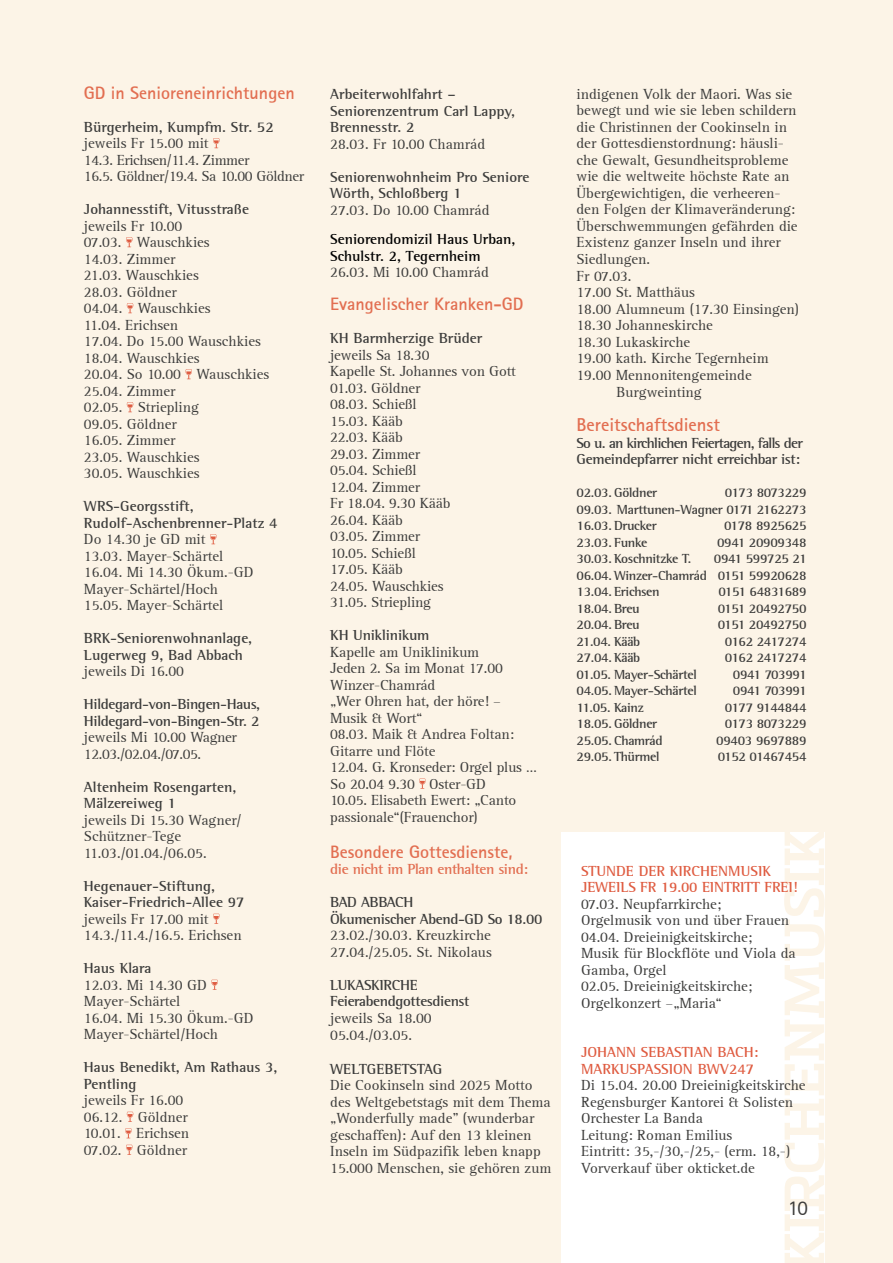
<style>
.page{position:relative;width:893px;height:1263px;background:#fcf4e7}
.page>*{position:absolute;margin:0;border:0;box-sizing:border-box;transform-origin:0 0}
.t1{font:21px "Rotis Sans Serif 55";color:#3c3c3b}
.t2{font:18.75px "Rotis Sans Serif Bold 65";color:#e26e51}
.t3{font:18px "Rotis Sans Serif Bold 65";color:#e26e51}
.t4{font:15px/16.5px "Rotis Serif";color:#3c3c3b}
.t5{font:700 15px/16.5px "Rotis Semi Serif";color:#3c3c3b}
.t6{font:700 15px/16.5px "Rotis Semi Serif";letter-spacing:-.025em;color:#3c3c3b}
.t7{font:15px/16.5px "Rotis Serif";letter-spacing:-.025em;color:#3c3c3b}
.t8{font:700 15px/16.5px "Rotis Semi Serif";color:#df5c41}
.t9{font:700 15px/16.5px "Rotis Semi Serif";letter-spacing:-.045em;color:#3c3c3b}
.t10{font:700 15px/16.5px "Rotis Semi Serif";color:#000}
.t11{font:700 15px "Rotis Semi Serif";letter-spacing:-.025em;color:#e26e51}
.t12{font:700 13.5px/16.5px "Rotis Semi Serif";letter-spacing:-.025em;color:#3c3c3b;text-align:justify}
</style>
<div class="page">
<svg style="left:213px;top:138px;width:7px;height:10px"></svg>
<svg style="left:126px;top:237px;width:6px;height:10px"></svg>
<svg style="left:127px;top:303px;width:6px;height:10px"></svg>
<svg style="left:185px;top:369px;width:7px;height:10px"></svg>
<svg style="left:127px;top:402px;width:6px;height:10px"></svg>
<svg style="left:210px;top:534px;width:6px;height:10px"></svg>
<svg style="left:213px;top:914px;width:7px;height:10px"></svg>
<svg style="left:211px;top:980px;width:7px;height:10px"></svg>
<svg style="left:127px;top:1112px;width:6px;height:10px"></svg>
<svg style="left:125px;top:1128px;width:7px;height:10px"></svg>
<svg style="left:126px;top:1145px;width:6px;height:10px"></svg>
<svg style="left:419px;top:778px;width:7px;height:11px"></svg>
<div style="left:561px;top:833px;width:264px;height:430px;background:#fff"></div>
<svg style="left:784px;top:832px;width:41px;height:431px"></svg>
<p class="t3" style="left:84px;top:81px;width:212px">GD in Senioreneinrichtungen</p>
<p class="t5" style="left:84px;top:118px;width:191px">Bürgerheim, Kumpfm. Str. 52</p>
<p class="t7" style="left:84px;top:135px;width:222px">jeweils Fr 15.00 mit<br>14.3. Erichsen/11.4. Zimmer<br>16.5. Göldner/19.4. Sa 10.00 Göldner</p>
<p class="t5" style="left:84px;top:201px;width:166px">Johannesstift, Vitusstraße</p>
<p class="t4" style="left:84px;top:218px;width:187px">jeweils Fr 10.00<br>07.03. Wauschkies<br>14.03. Zimmer<br>21.03. Wauschkies<br>28.03. Göldner<br>04.04. Wauschkies<br>11.04. Erichsen<br>17.04. Do 15.00 Wauschkies<br>18.04. Wauschkies<br>20.04. So 10.00 Wauschkies<br>25.04. Zimmer<br>02.05. Striepling<br>09.05. Göldner<br>16.05. Zimmer<br>23.05. Wauschkies<br>30.05. Wauschkies</p>
<p class="t5" style="left:84px;top:498px;width:195px">WRS-Georgsstift,<br>Rudolf-Aschenbrenner-Platz 4</p>
<p class="t4" style="left:84px;top:531px;width:171px">Do 14.30 je GD mit<br>13.03. Mayer-Schärtel<br>16.04. Mi 14.30 Ökum.-GD<br>Mayer-Schärtel/Hoch<br>15.05. Mayer-Schärtel</p>
<p class="t5" style="left:84px;top:630px;width:170px">BRK-Seniorenwohnanlage,<br>Lugerweg 9, Bad Abbach</p>
<p class="t4" style="left:84px;top:663px;width:102px">jeweils Di 16.00</p>
<p class="t6" style="left:84px;top:696px;width:177px">Hildegard-von-Bingen-Haus,<br>Hildegard-von-Bingen-Str. 2</p>
<p class="t7" style="left:84px;top:729px;width:154px">jeweils Mi 10.00 Wagner<br>12.03./02.04./07.05.</p>
<p class="t5" style="left:84px;top:778px;width:154px">Altenheim Rosengarten,<br>Mälzereiweg 1</p>
<p class="t4" style="left:84px;top:812px;width:159px">jeweils Di 15.30 Wagner/<br>Schützner-Tege<br>11.03./01.04./06.05.</p>
<p class="t5" style="left:84px;top:877px;width:162px">Hegenauer-Stiftung,<br>Kaiser-Friedrich-Allee 97</p>
<p class="t4" style="left:84px;top:911px;width:159px">jeweils Fr 17.00 mit<br>14.3./11.4./16.5. Erichsen</p>
<p class="t5" style="left:84px;top:960px;width:69px">Haus Klara</p>
<p class="t4" style="left:84px;top:977px;width:171px">12.03. Mi 14.30 GD<br>Mayer-Schärtel<br>16.04. Mi 15.30 Ökum.-GD<br>Mayer-Schärtel/Hoch</p>
<p class="t5" style="left:84px;top:1059px;width:195px">Haus Benedikt, Am Rathaus 3,<br>Pentling</p>
<p class="t4" style="left:84px;top:1092px;width:107px">jeweils Fr 16.00<br>06.12. Göldner<br>10.01. Erichsen<br>07.02. Göldner</p>
<p class="t5" style="left:330px;top:86px;width:186px">Arbeiterwohlfahrt –<br>Seniorenzentrum Carl Lappy,<br>Brennesstr. 2</p>
<p class="t4" style="left:330px;top:136px;width:156px">28.03. Fr 10.00 Chamrád</p>
<p class="t5" style="left:330px;top:168px;width:201px">Seniorenwohnheim Pro Seniore<br>Wörth, Schloßberg 1</p>
<p class="t4" style="left:330px;top:202px;width:161px">27.03. Do 10.00 Chamrád</p>
<p class="t10" style="left:330px;top:231px;width:187px">Seniorendomizil Haus Urban,<br>Schulstr. 2, Tegernheim</p>
<p class="t4" style="left:330px;top:264px;width:160px">26.03. Mi 10.00 Chamrád</p>
<p class="t3" style="left:330px;top:293px;width:195px">Evangelischer Kranken-GD</p>
<p class="t5" style="left:330px;top:330px;width:154px">KH Barmherzige Brüder</p>
<p class="t4" style="left:330px;top:347px;width:187px">jeweils Sa 18.30<br>Kapelle St. Johannes von Gott<br>01.03. Göldner<br>08.03. Schießl<br>15.03. Kääb<br>22.03. Kääb<br>29.03. Zimmer<br>05.04. Schießl<br>12.04. Zimmer<br>Fr 18.04. 9.30 Kääb<br>26.04. Kääb<br>03.05. Zimmer<br>10.05. Schießl<br>17.05. Kääb<br>24.05. Wauschkies<br>31.05. Striepling</p>
<p class="t5" style="left:330px;top:627px;width:101px">KH Uniklinikum</p>
<p class="t4" style="left:330px;top:644px;width:208px">Kapelle am Uniklinikum<br>Jeden 2. Sa im Monat 17.00<br>Winzer-Chamrád<br>„Wer Ohren hat, der höre! –<br>Musik &amp; Wort“<br>08.03. Maik &amp; Andrea Foltan:<br>Gitarre und Flöte<br>12.04. G. Kronseder: Orgel plus …<br>So 20.04 9.30 Oster-GD<br>10.05. Elisabeth Ewert: „Canto passionale“(Frauenchor)</p>
<p class="t3" style="left:330px;top:840px;width:184px">Besondere Gottesdienste,</p>
<p class="t11" style="left:330px;top:860px;width:199px">die nicht im Plan enthalten sind:</p>
<p class="t6" style="left:330px;top:894px;width:214px">BAD ABBACH<br>Ökumenischer Abend-GD So 18.00</p>
<p class="t4" style="left:330px;top:927px;width:163px">23.02./30.03. Kreuzkirche<br>27.04./25.05. St. Nikolaus</p>
<p class="t6" style="left:330px;top:976px;width:141px">LUKASKIRCHE<br>Feierabendgottesdienst</p>
<p class="t4" style="left:330px;top:1010px;width:103px;line-height:17.1px">jeweils Sa 18.00<br>05.04./03.05.</p>
<p class="t5" style="left:330px;top:1060px;width:114px">WELTGEBETSTAG</p>
<p class="t4" style="left:330px;top:1077px;width:223px">Die Cookinseln sind 2025 Motto des Weltgebetstags mit dem Thema „Wonderfully made” (wunderbar geschaffen): Auf den 13 kleinen<br>Inseln im Südpazifik leben knapp<br>15.000 Menschen, sie gehören zum</p>
<p class="t4" style="left:576px;top:86px;width:217px">indigenen Volk der Maori. Was sie</p>
<p class="t4" style="left:576px;top:102px;width:221px">bewegt und wie sie leben schildern</p>
<p class="t4" style="left:576px;top:119px;width:212px">die Christinnen der Cookinseln in</p>
<p class="t4" style="left:576px;top:135px;width:209px">der Gottesdienstordnung: häusli-</p>
<p class="t4" style="left:576px;top:152px;width:213px">che Gewalt, Gesundheitsprobleme</p>
<p class="t4" style="left:576px;top:168px;width:215px">wie die weltweite höchste Rate an</p>
<p class="t4" style="left:576px;top:185px;width:206px">Übergewichtigen, die verheeren-</p>
<p class="t4" style="left:576px;top:201px;width:220px">den Folgen der Klimaveränderung:</p>
<p class="t4" style="left:576px;top:218px;width:223px">Überschwemmungen gefährden die</p>
<p class="t4" style="left:576px;top:234px;width:206px">Existenz ganzer Inseln und ihrer</p>
<p class="t4" style="left:576px;top:251px;width:75px">Siedlungen.</p>
<p class="t4" style="left:576px;top:268px;width:57px">Fr 07.03.</p>
<p class="t4" style="left:576px;top:284px;width:120px">17.00 St. Matthäus</p>
<p class="t4" style="left:576px;top:301px;width:224px">18.00 Alumneum (17.30 Einsingen)</p>
<p class="t4" style="left:576px;top:317px;width:138px">18.30 Johanneskirche</p>
<p class="t4" style="left:576px;top:334px;width:115px">18.30 Lukaskirche</p>
<p class="t4" style="left:576px;top:350px;width:194px">19.00 kath. Kirche Tegernheim</p>
<p class="t4" style="left:576px;top:367px;width:177px">19.00 Mennonitengemeinde</p>
<p class="t4" style="left:617px;top:384px;width:87px">Burgweinting</p>
<p class="t2" style="left:576px;top:413px;width:145px">Bereitschaftsdienst</p>
<p class="t9" style="left:576px;top:434px;width:228px">So u. an kirchlichen Feiertagen, falls der<br>Gemeindepfarrer nicht erreichbar ist:</p>
<p class="t12" style="left:576px;top:484px;width:82px">02.03. Göldner</p>
<p class="t12" style="left:576px;top:484px;width:232px;text-indent:148px">0173 8073229<br>09.03. Marttunen-Wagner 0171 2162273<br>16.03. Drucker</p>
<p class="t12" style="left:724px;top:517px;width:84px">0178 8925625</p>
<p class="t12" style="left:576px;top:534px;width:72px">23.03. Funke</p>
<p class="t12" style="left:717px;top:534px;width:91px">0941 20909348</p>
<p class="t12" style="left:576px;top:550px;width:116px">30.03. Koschnitzke T.</p>
<p class="t12" style="left:576px;top:550px;width:232px;text-indent:137px">0941 599725 21<br>06.04. Winzer-Chamrád 0151 59920628<br>13.04. Erichsen</p>
<p class="t12" style="left:718px;top:583px;width:90px">0151 64831689</p>
<p class="t12" style="left:576px;top:600px;width:65px">18.04. Breu</p>
<p class="t12" style="left:718px;top:600px;width:90px">0151 20492750</p>
<p class="t12" style="left:576px;top:616px;width:65px">20.04. Breu</p>
<p class="t12" style="left:718px;top:616px;width:90px">0151 20492750</p>
<p class="t12" style="left:576px;top:633px;width:65px">21.04. Kääb</p>
<p class="t12" style="left:725px;top:633px;width:83px">0162 2417274</p>
<p class="t12" style="left:576px;top:649px;width:65px">27.04. Kääb</p>
<p class="t12" style="left:725px;top:649px;width:83px">0162 2417274</p>
<p class="t12" style="left:576px;top:666px;width:122px">01.05. Mayer-Schärtel</p>
<p class="t12" style="left:733px;top:666px;width:75px">0941 703991</p>
<p class="t12" style="left:576px;top:682px;width:122px">04.05. Mayer-Schärtel</p>
<p class="t12" style="left:733px;top:682px;width:75px">0941 703991</p>
<p class="t12" style="left:576px;top:699px;width:69px">11.05. Kainz</p>
<p class="t12" style="left:725px;top:699px;width:83px">0177 9144844</p>
<p class="t12" style="left:576px;top:715px;width:82px">18.05. Göldner</p>
<p class="t12" style="left:725px;top:715px;width:83px">0173 8073229</p>
<p class="t12" style="left:576px;top:732px;width:88px">25.05. Chamrád</p>
<p class="t12" style="left:716px;top:732px;width:92px">09403 9697889</p>
<p class="t12" style="left:576px;top:748px;width:85px">29.05. Thürmel</p>
<p class="t12" style="left:718px;top:748px;width:90px">0152 01467454</p>
<p class="t8" style="left:581px;top:862px;width:218px">STUNDE DER KIRCHENMUSIK<br>JEWEILS FR 19.00 EINTRITT FREI!</p>
<p class="t4" style="left:581px;top:896px;width:216px">07.03. Neupfarrkirche;<br>Orgelmusik von und über Frauen<br>04.04. Dreieinigkeitskirche;<br>Musik für Blockflöte und Viola da<br>Gamba, Orgel<br>02.05. Dreieinigkeitskirche;<br>Orgelkonzert –„Maria“</p>
<p class="t8" style="left:581px;top:1044px;width:179px">JOHANN SEBASTIAN BACH:<br>MARKUSPASSION BWV247</p>
<p class="t4" style="left:581px;top:1077px;width:226px">Di 15.04. 20.00 Dreieinigkeitskirche<br>Regensburger Kantorei &amp; Solisten<br>Orchester La Banda<br>Leitung: Roman Emilius<br>Eintritt: 35,-/30,-/25,- (erm. 18,-)<br>Vorverkauf über okticket.de</p>
<h1 class="t1" style="left:788px;top:1195px;width:22px">10</h1>
</div>
